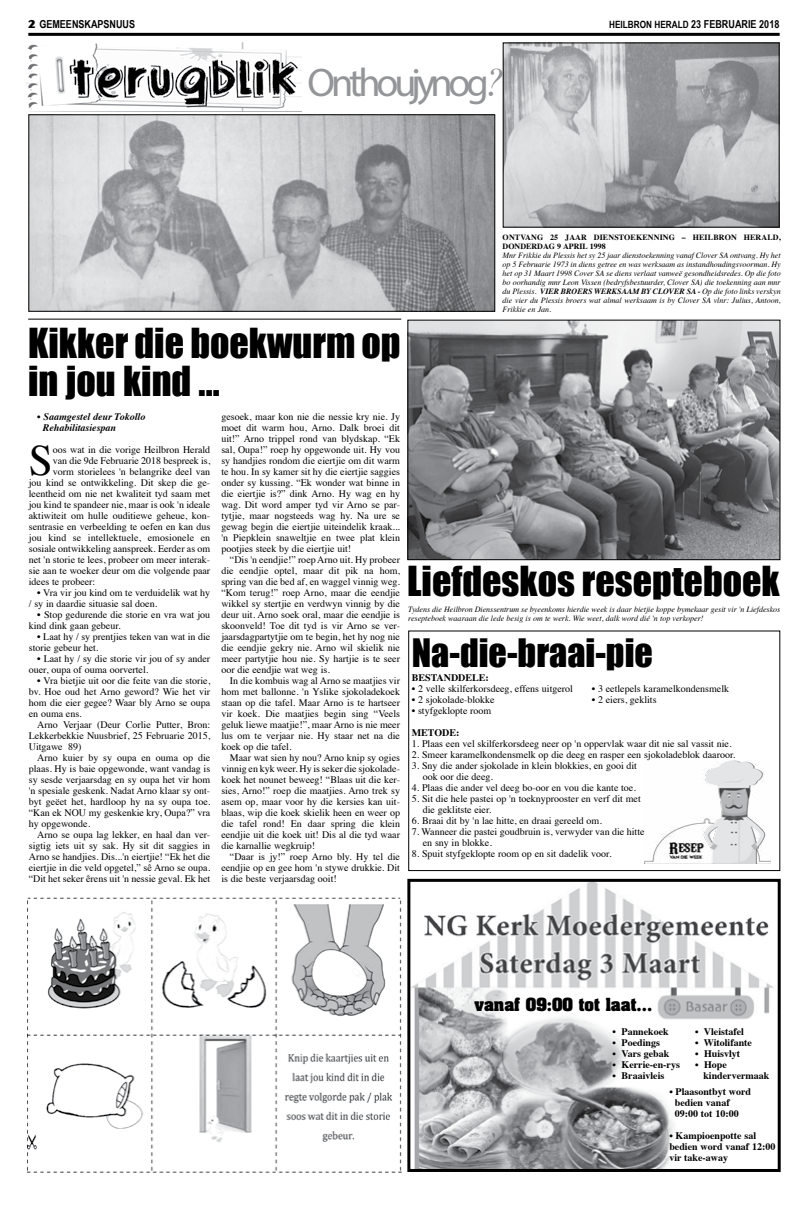
<style>
.page{position:relative;width:808px;height:1205px;background:#fff}
.page>*{position:absolute;margin:0;border:0;box-sizing:border-box;transform-origin:0 0}
.t1{font:43.3px "Times";color:#000}
.t2{font:40px "Myriad Pro";letter-spacing:-.1em;color:#939598}
.t3{font:38px/38px "Impact";color:#000}
.t4{font:36px "Impact";color:#000}
.t5{font:700 15.4px "Aachen";color:#000}
.t6{font:700 11px "Arial Narrow";color:#000}
.t7{font:10px/11px "Times";color:#000;text-align:justify}
.t8{font:700 10px/11px "Times";color:#000}
.t9{font:italic 700 10px/11px "Times";color:#000}
.t10{font:italic 8px/9px "Times";color:#000}
.t11{font:700 8px/9px "Times";letter-spacing:.015em;color:#000}
.s1{font-family:"Cosmos";font-weight:800}
.s2{font-size:10px}
.s3{font-family:"Times";font-style:italic}
.s4{font-weight:700}
.s5{font-weight:400}
</style>
<div class="page">
<img style="left:26px;top:42px;width:276px;height:70px">
<hr style="left:28px;top:33px;width:752px;height:3px;background:#000">
<img style="left:28px;top:897px;width:374px;height:276px">
<div style="left:408px;top:630px;width:372px;height:241px;border:1px solid #000"></div>
<img style="left:645px;top:760px;width:126px;height:103px">
<img style="left:409px;top:322px;width:369px;height:236px">
<div style="left:407px;top:320px;width:373px;height:240px;border:1px solid #000"></div>
<img style="left:30px;top:116px;width:463px;height:194px">
<div style="left:28px;top:114px;width:467px;height:198px;border:1px solid #000"></div>
<img style="left:505px;top:44px;width:273px;height:182px">
<div style="left:503px;top:42px;width:277px;height:186px;border:1px solid #000"></div>
<hr style="left:28px;top:319px;width:373px;height:1px;background:#000">
<img style="left:411px;top:883px;width:363px;height:285px">
<div style="left:407px;top:879px;width:374px;height:293px;border:3px solid #000"></div>
<p class="t6" style="left:28px;top:16px;width:108px"><span class="s1">2</span> GEMEENSKAPSNUUS</p>
<p class="t6" style="left:609px;top:16px;width:172px"><span class="s2">HEILBRON HERALD</span> 23 FEBRUARIE 2018</p>
<h2 class="t2" style="left:308px;top:58px;width:199px">Onthou jy nog<span class="s3">?</span></h2>
<h3 class="t3" style="left:28px;top:323px;width:374px">Kikker die boekwurm op in jou kind ...</h3>
<p class="t9" style="left:43px;top:410px;width:104px;text-indent:-6px">• Saamgestel deur Tokollo<br>Rehabilitasiespan</p>
<h1 class="t1" style="left:29px;top:420px;width:26px">S</h1>
<p class="t7" style="left:53px;top:443px;width:159px">oos wat in die vorige Heilbron Herald</p>
<p class="t7" style="left:53px;top:454px;width:159px">van die 9de Februarie 2018 bespreek is,</p>
<p class="t7" style="left:53px;top:465px;width:159px">vorm storielees 'n belangrike deel van</p>
<p class="t7" style="left:29px;top:476px;width:183px">jou kind se ontwikkeling. Dit skep die ge-</p>
<p class="t7" style="left:29px;top:487px;width:183px">leentheid om nie net kwaliteit tyd saam met</p>
<p class="t7" style="left:29px;top:498px;width:183px">jou kind te spandeer nie, maar is ook 'n ideale</p>
<p class="t7" style="left:29px;top:509px;width:183px">aktiwiteit om hulle ouditiewe geheue, kon-</p>
<p class="t7" style="left:29px;top:520px;width:183px">sentrasie en verbeelding te oefen en kan dus</p>
<p class="t7" style="left:29px;top:531px;width:183px">jou kind se intellektuele, emosionele en</p>
<p class="t7" style="left:29px;top:542px;width:183px">sosiale ontwikkeling aanspreek. Eerder as om</p>
<p class="t7" style="left:29px;top:553px;width:183px">net 'n storie te lees, probeer om meer interak-</p>
<p class="t7" style="left:29px;top:564px;width:183px">sie aan te woeker deur om die volgende paar</p>
<p class="t7" style="left:29px;top:575px;width:68px">idees te probeer:</p>
<p class="t7" style="left:29px;top:586px;width:183px;text-indent:8px">• Vra vir jou kind om te verduidelik wat hy / sy in daardie situasie sal doen.</p>
<p class="t7" style="left:29px;top:608px;width:183px;text-indent:8px">• Stop gedurende die storie en vra wat jou kind dink gaan gebeur.</p>
<p class="t7" style="left:29px;top:630px;width:183px;text-indent:8px">• Laat hy / sy prentjies teken van wat in die storie gebeur het.</p>
<p class="t7" style="left:29px;top:652px;width:183px;text-indent:8px">• Laat hy / sy die storie vir jou of sy ander ouer, oupa of ouma oorvertel.</p>
<p class="t7" style="left:29px;top:674px;width:183px;text-indent:8px">• Vra bietjie uit oor die feite van die storie, bv. Hoe oud het Arno geword? Wie het vir hom die eier gegee? Waar bly Arno se oupa en ouma ens.</p>
<p class="t7" style="left:29px;top:718px;width:183px;text-indent:8px">Arno Verjaar (Deur Corlie Putter, Bron:<br>Lekkerbekkie Nuusbrief, 25 Februarie 2015, Uitgawe 89)</p>
<p class="t7" style="left:29px;top:751px;width:183px;text-indent:8px">Arno kuier by sy oupa en ouma op die plaas. Hy is baie opgewonde, want vandag is sy sesde verjaarsdag en sy oupa het vir hom 'n spesiale geskenk. Nadat Arno klaar sy ont&shy;byt geëet het, hardloop hy na sy oupa toe. “Kan ek NOU my geskenkie kry, Oupa?” vra hy opgewonde.</p>
<p class="t7" style="left:29px;top:828px;width:183px;text-indent:9px">Arno se oupa lag lekker, en haal dan ver&shy;sigtig iets uit sy sak. Hy sit dit saggies in Arno se handjies. Dis...'n eiertjie! “Ek het die eiertjie in die veld opgetel,” sê Arno se oupa. “Dit het seker êrens uit 'n nessie geval. Ek het</p>
<p class="t7" style="left:221px;top:410px;width:180px">gesoek, maar kon nie die nessie kry nie. Jy moet dit warm hou, Arno. Dalk broei dit uit!” Arno trippel rond van blydskap. “Ek sal, Oupa!” roep hy opgewonde uit. Hy vou sy handjies rondom die eiertjie om dit warm te hou. In sy kamer sit hy die eiertjie saggies onder sy kussing. “Ek wonder wat binne in die eiertjie is?” dink Arno. Hy wag en hy wag. Dit word amper tyd vir Arno se par&shy;tytjie, maar nogsteeds wag hy. Na ure se gewag begin die eiertjie uiteindelik kraak... 'n Piepklein snaweltjie en twee plat klein pootjies steek by die eiertjie uit!</p>
<p class="t7" style="left:221px;top:553px;width:180px;text-indent:8px">“Dis 'n eendjie!” roep Arno uit. Hy probeer die eendjie optel, maar dit pik na hom, spring van die bed af, en waggel vinnig weg. “Kom terug!” roep Arno, maar die eendjie wikkel sy stertjie en verdwyn vinnig by die deur uit. Arno soek oral, maar die eendjie is skoonveld! Toe dit tyd is vir Arno se ver&shy;jaarsdagpartytjie om te begin, het hy nog nie die eendjie gekry nie. Arno wil skielik nie meer partytjie hou nie. Sy hartjie is te seer oor die eendjie wat weg is.</p>
<p class="t7" style="left:221px;top:674px;width:180px;text-indent:8px">In die kombuis wag al Arno se maatjies vir hom met ballonne. 'n Yslike sjokoladekoek staan op die tafel. Maar Arno is te hartseer vir koek. Die maatjies begin sing “Veels geluk liewe maatjie!”, maar Arno is nie meer lus om te verjaar nie. Hy staar net na die koek op die tafel.</p>
<p class="t7" style="left:221px;top:751px;width:180px;text-indent:8px">Maar wat sien hy nou? Arno knip sy ogies vinnig en kyk weer. Hy is seker die sjokolade&shy;koek het nounet beweeg! “Blaas uit die ker&shy;sies, Arno!” roep die maatjies. Arno trek sy asem op, maar voor hy die kersies kan uit&shy;blaas, wip die koek skielik heen en weer op die tafel rond! En daar spring die klein eendjie uit die koek uit! Dis al die tyd waar die karnallie wegkruip!</p>
<p class="t7" style="left:221px;top:850px;width:180px;text-indent:8px">“Daar is jy!” roep Arno bly. Hy tel die eendjie op en gee hom 'n stywe drukkie. Dit is die beste verjaarsdag ooit!</p>
<p class="t11" style="left:503px;top:232px;width:280px">ONTVANG 25 JAAR DIENSTOEKENNING – HEILBRON HERALD,<br>DONDERDAG 9 APRIL 1998</p>
<p class="t10" style="left:503px;top:251px;width:280px;text-align:justify">Mnr Frikkie du Plessis het sy 25 jaar dienstoekenning vanaf Clover SA ontvang. Hy het op 5 Februarie 1973 in diens getree en was werksaam as instandhoudingsvoorman. Hy het op 31 Maart 1998 Cover SA se diens verlaat vanweë gesondheidsredes. Op die foto bo oorhandig mnr Leon Vissen (bedryfsbestuurder, Clover SA) die toekenning aan mnr du Plessis. <span class="s4">VIER BROERS WERKSAAM BY CLOVER SA -</span> Op die foto links verskyn die vier du Plessis broers wat almal werksaam is by Clover SA vlnr: Julius, Antoon, Frikkie en Jan.</p>
<h3 class="t3" style="left:407px;top:561px;width:374px">Liefdeskos resepteboek</h3>
<p class="t10" style="left:408px;top:604px;width:374px">Tydens die Heilbron Dienssentrum se byeenkoms hierdie week is daar bietjie koppe bymekaar gesit vir 'n Liefdeskos resepteboek waaraan die lede besig is om te werk. Wie weet, dalk word dié 'n top verkoper!</p>
<h3 class="t4" style="left:412px;top:625px;width:243px">Na-die-braai-pie</h3>
<p class="t8" style="left:412px;top:671px;width:79px">BESTANDDELE:</p>
<p class="t7" style="left:412px;top:682px;width:163px">• 2 velle skilferkorsdeeg, effens uitgerol</p>
<p class="t7" style="left:592px;top:682px;width:139px">• 3 eetlepels karamelkondensmelk</p>
<p class="t7" style="left:412px;top:693px;width:84px">• 2 sjokolade-blokke</p>
<p class="t7" style="left:592px;top:693px;width:66px">• 2 eiers, geklits</p>
<p class="t7" style="left:412px;top:704px;width:81px">• styfgeklopte room</p>
<p class="t8" style="left:412px;top:726px;width:49px">METODE:</p>
<p class="t7" style="left:412px;top:737px;width:321px">1. Plaas een vel skilferkorsdeeg neer op 'n oppervlak waar dit nie sal vassit nie.</p>
<p class="t7" style="left:412px;top:748px;width:325px">2. Smeer karamelkondensmelk op die deeg en rasper een sjokoladeblok daaroor.</p>
<p class="t7" style="left:423px;top:759px;width:216px;text-indent:-11px">3. Sny die ander sjokolade in klein blokkies, en gooi dit ook oor die deeg.</p>
<p class="t7" style="left:412px;top:781px;width:226px">4. Plaas die ander vel deeg bo-oor en vou die kante toe.</p>
<p class="t7" style="left:423px;top:792px;width:219px;text-indent:-11px">5. Sit die hele pastei op 'n toeknyprooster en verf dit met die geklitste eier.</p>
<p class="t7" style="left:412px;top:814px;width:192px">6. Braai dit by 'n lae hitte, en draai gereeld om.</p>
<p class="t7" style="left:423px;top:825px;width:223px;text-indent:-11px">7. Wanneer die pastei goudbruin is, verwyder van die hitte en sny in blokke.</p>
<p class="t7" style="left:412px;top:847px;width:201px">8. Spuit styfgeklopte room op en sit dadelik voor.</p>
<h3 class="t5" style="left:474px;top:993px;width:179px">vanaf 09:00 tot laat...</h3>
<p class="t8" style="left:612px;top:1025px;width:58px"><span class="s5">•</span> Pannekoek</p>
<p class="t8" style="left:612px;top:1036px;width:49px">• Poedings</p>
<p class="t8" style="left:612px;top:1047px;width:58px">• Vars gebak</p>
<p class="t8" style="left:612px;top:1058px;width:69px">• Kerrie-en-rys</p>
<p class="t8" style="left:612px;top:1069px;width:53px">• Braaivleis</p>
<p class="t8" style="left:695px;top:1025px;width:50px">• Vleistafel</p>
<p class="t8" style="left:695px;top:1036px;width:58px">• Witolifante</p>
<p class="t8" style="left:695px;top:1047px;width:47px">• Huisvlyt</p>
<p class="t8" style="left:703px;top:1058px;width:68px;text-indent:-8px">• Hope kindervermaak</p>
<p class="t8" style="left:675px;top:1085px;width:78px;text-indent:-6px">• Plaasontbyt word bedien vanaf<br>09:00 tot 10:00</p>
<p class="t8" style="left:669px;top:1129px;width:108px">• Kampioenpotte sal bedien word vanaf 12:00 vir take-away</p>
</div>
